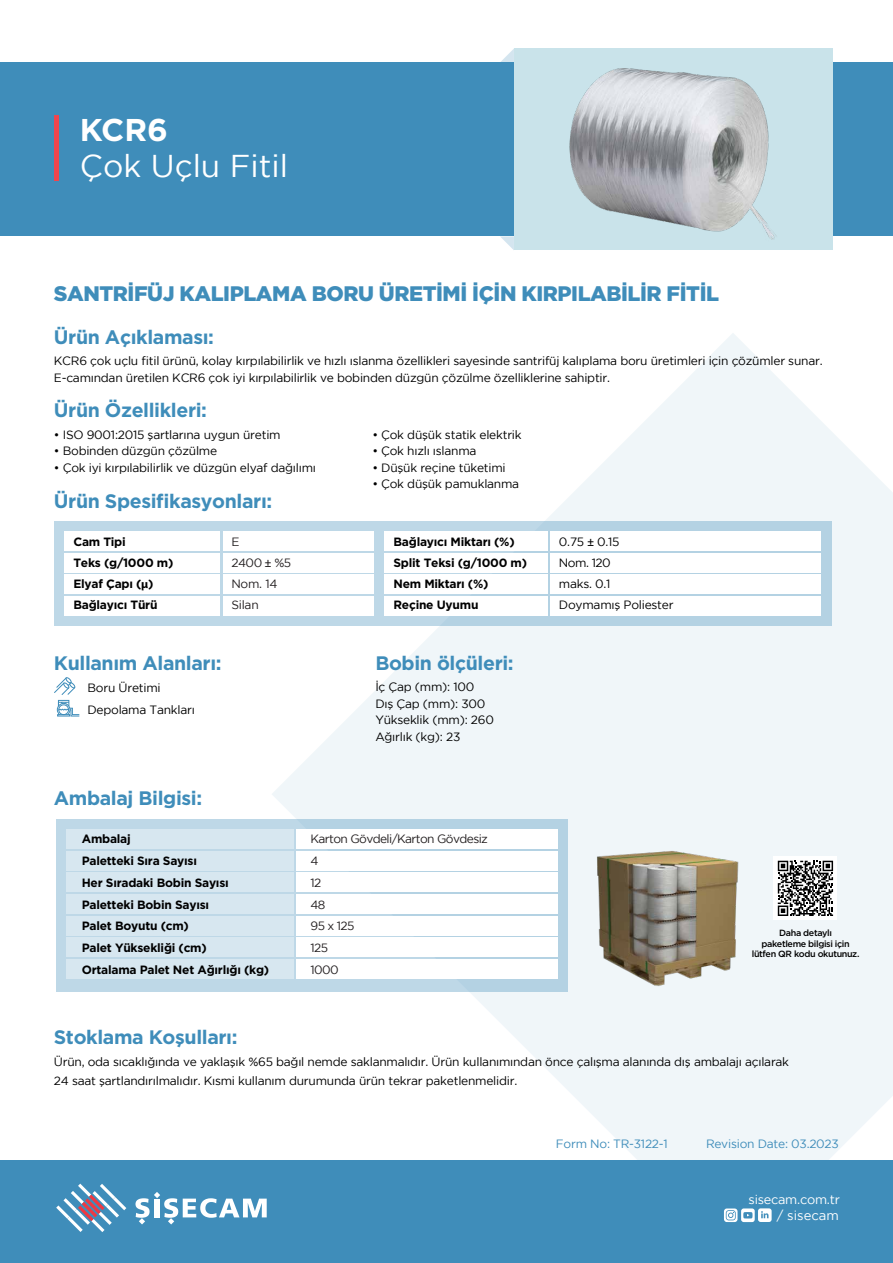
<style>
.page{position:relative;width:893px;height:1263px;background:#fff}
.page>*{position:absolute;margin:0;border:0;box-sizing:border-box;transform-origin:0 0}
.t1{font:31.5px "Gotham";color:#fff}
.t2{font:700 31.5px "Gotham";color:#fff}
.t3{font:900 21px "Gotham";letter-spacing:-.02em;color:#3f8dba}
.t4{font:700 19.5px "Gotham";letter-spacing:-.02em;color:#3f8dba}
.t5{font:13.05px "Gotham";color:#fff}
.t6{font:12.75px "Gotham";letter-spacing:-.02em;color:#fff}
.t7{font:12px/16.5px "Gotham";letter-spacing:-.02em;color:#000}
.t8{font:700 12px/21px "Gotham";letter-spacing:-.02em;color:#000}
.t9{font:12px/21.8px "Gotham";letter-spacing:-.05em;color:#231f20}
.t10{font:12px "Gotham";letter-spacing:-.02em;color:#3f8dba}
.t11{font:12px/21px "Gotham";letter-spacing:-.02em;color:#231f20}
.t12{font:500 9px/10.5px "Gotham";letter-spacing:-.04em;color:#000;text-align:center}
.s1{font-family:"Arial"}
.s2{font-family:"Myriad Pro"}
</style>
<div class="page">
<div style="left:0;top:63px;width:893px;height:173px;background:#3f8dba"></div>
<svg style="left:271px;top:333px;width:622px;height:828px;fill:#f0f6f9"></svg>
<hr style="left:54px;top:115px;width:4px;height:66px;background:#ef454e">
<div style="left:54px;top:521px;width:777px;height:105px;background:linear-gradient(to right,#c1dae8,#b2d1e2)"></div>
<div style="left:64px;top:531px;width:155px;height:19px;background:#fff"></div>
<div style="left:64px;top:553px;width:155px;height:19px;background:#fff"></div>
<div style="left:64px;top:575px;width:155px;height:19px;background:#fff"></div>
<div style="left:64px;top:597px;width:155px;height:19px;background:#fff"></div>
<div style="left:223px;top:531px;width:151px;height:19px;background:#fff"></div>
<div style="left:223px;top:553px;width:151px;height:19px;background:#fff"></div>
<div style="left:223px;top:575px;width:151px;height:19px;background:#fff"></div>
<div style="left:223px;top:597px;width:151px;height:19px;background:#fff"></div>
<div style="left:384px;top:531px;width:163px;height:19px;background:#fff"></div>
<div style="left:384px;top:553px;width:163px;height:19px;background:#fff"></div>
<div style="left:384px;top:575px;width:163px;height:19px;background:#fff"></div>
<div style="left:384px;top:597px;width:163px;height:19px;background:#fff"></div>
<div style="left:550px;top:531px;width:271px;height:19px;background:#fff"></div>
<div style="left:550px;top:553px;width:271px;height:19px;background:#fff"></div>
<div style="left:550px;top:575px;width:271px;height:19px;background:#fff"></div>
<div style="left:550px;top:597px;width:271px;height:19px;background:#fff"></div>
<img style="left:551px;top:826px;width:235px;height:177px">
<div style="left:514px;top:48px;width:319px;height:202px;background:#c9e3ea"></div>
<img style="left:569px;top:68px;width:207px;height:172px">
<svg style="left:500px;top:49px;width:14px;height:14px"></svg>
<svg style="left:500px;top:236px;width:14px;height:14px"></svg>
<div style="left:0;top:1161px;width:893px;height:102px;background:#3f8dba"></div>
<svg style="left:56px;top:1183px;width:70px;height:49px"></svg>
<svg style="left:136px;top:1192px;width:131px;height:32px"></svg>
<svg style="left:724px;top:1208px;width:48px;height:14px"></svg>
<div style="left:773px;top:856px;width:64px;height:64px;background:#fff"></div>
<svg style="left:778px;top:861px;width:55px;height:55px"></svg>
<svg style="left:56px;top:819px;width:511px;height:172px;fill:#bed8e7"></svg>
<div style="left:66px;top:829px;width:227px;height:19px;background:#d7e7f0"></div>
<div style="left:66px;top:851px;width:227px;height:19px;background:#d7e7f0"></div>
<div style="left:66px;top:873px;width:227px;height:19px;background:#d7e7f0"></div>
<div style="left:66px;top:894px;width:227px;height:19px;background:#d7e7f0"></div>
<div style="left:296px;top:829px;width:261px;height:19px;background:#fff"></div>
<div style="left:296px;top:851px;width:261px;height:19px;background:#fff"></div>
<div style="left:296px;top:873px;width:261px;height:19px;background:#fff"></div>
<div style="left:296px;top:894px;width:261px;height:19px;background:#fff"></div>
<div style="left:66px;top:916px;width:227px;height:19px;background:#d7e7f0"></div>
<div style="left:66px;top:938px;width:227px;height:19px;background:#d7e7f0"></div>
<div style="left:66px;top:960px;width:227px;height:19px;background:#d7e7f0"></div>
<div style="left:296px;top:916px;width:261px;height:19px;background:#fff"></div>
<div style="left:296px;top:938px;width:261px;height:19px;background:#fff"></div>
<div style="left:296px;top:960px;width:261px;height:19px;background:#fff"></div>
<div style="left:58px;top:700px;width:11px;height:6px;border:1px solid #3f8dba"></div>
<svg style="left:57px;top:702px;width:23px;height:15px"></svg>
<svg style="left:54px;top:677px;width:21px;height:18px"></svg>
<h1 class="t2" style="left:80px;top:109px;width:90px">KCR6</h1>
<h1 class="t1" style="left:80px;top:149px;width:210px">Çok Uçlu Fitil</h1>
<h2 class="t3" style="left:54px;top:279px;width:667px">SANTRİFÜJ KALIPLAMA BORU ÜRETİMİ İÇİN KIRPILABİLİR FİTİL</h2>
<h3 class="t4" style="left:54px;top:324px;width:162px">Ürün Açıklaması:</h3>
<p class="t7" style="left:54px;top:352px;width:770px">KCR6 çok uçlu fitil ürünü, kolay kırpılabilirlik ve hızlı ıslanma özellikleri sayesinde santrifüj kalıplama boru üretimleri için çözümler sunar.<br>E-camından üretilen KCR6 çok iyi kırpılabilirlik ve bobinden düzgün çözülme özelliklerine sahiptir.</p>
<h3 class="t4" style="left:54px;top:397px;width:155px">Ürün Özellikleri:</h3>
<p class="t7" style="left:54px;top:426px;width:228px">• ISO 9001:2015 şartlarına uygun üretim</p>
<p class="t7" style="left:54px;top:443px;width:165px">• Bobinden düzgün çözülme</p>
<p class="t7" style="left:54px;top:459px;width:264px">• Çok iyi kırpılabilirlik ve düzgün elyaf dağılımı</p>
<p class="t7" style="left:372px;top:426px;width:151px">• Çok düşük statik elektrik</p>
<p class="t7" style="left:372px;top:443px;width:106px">• Çok hızlı ıslanma</p>
<p class="t7" style="left:372px;top:459px;width:135px">• Düşük reçine tüketimi</p>
<p class="t7" style="left:372px;top:476px;width:148px">• Çok düşük pamuklanma</p>
<h3 class="t4" style="left:54px;top:488px;width:220px">Ürün Spesifikasyonları:</h3>
<p class="t11" style="left:231px;top:531px;width:61px">E<br>2400 <span class="s1">±</span> %5<br>Nom. 14<br>Silan</p>
<p class="t8" style="left:394px;top:531px;width:135px">Bağlayıcı Miktarı (%)<br>Split Teksi (g/1000 m)<br>Nem Miktarı (%)<br>Reçine Uyumu</p>
<p class="t8" style="left:73px;top:531px;width:101px">Cam Tipi<br>Teks (g/1000 m)<br>Elyaf Çapı (<span class="s2">µ</span>)<br>Bağlayıcı Türü</p>
<p class="t7" style="left:559px;top:531px;width:116px;line-height:21px">0.75 <span class="s1">±</span> 0.15<br>Nom. 120<br>maks. 0.1<br>Doymamış Poliester</p>
<h3 class="t4" style="left:54px;top:650px;width:169px">Kullanım Alanları:</h3>
<p class="t7" style="left:87px;top:676px;width:109px;line-height:22.5px">Boru Üretimi<br>Depolama Tankları</p>
<h3 class="t4" style="left:54px;top:785px;width:150px">Ambalaj Bilgisi:</h3>
<p class="t8" style="left:82px;top:828px;width:189px;line-height:21.8px">Ambalaj<br>Paletteki Sıra Sayısı<br>Her Sıradaki Bobin Sayısı<br>Paletteki Bobin Sayısı<br>Palet Boyutu (cm)<br>Palet Yüksekliği (cm)<br>Ortalama Palet Net Ağırlığı (kg)</p>
<h3 class="t4" style="left:375px;top:650px;width:140px">Bobin ölçüleri:</h3>
<p class="t7" style="left:375px;top:679px;width:120px">İç Çap (mm): 100<br>Dış Çap (mm): 300<br>Yükseklik (mm): 260<br>Ağırlık (kg): 23</p>
<p class="t9" style="left:311px;top:828px;width:179px">Karton Gövdeli/Karton Gövdesiz<br>4<br>12<br>48<br>95 x 125<br>125<br>1000</p>
<p class="t12" style="left:752px;top:927px;width:109px">Daha detaylı<br>paketleme bilgisi için lütfen QR kodu okutunuz.</p>
<h3 class="t4" style="left:54px;top:1024px;width:185px">Stoklama Koşulları:</h3>
<p class="t7" style="left:54px;top:1052px;width:737px;line-height:19.5px">Ürün, oda sıcaklığında ve yaklaşık %65 bağıl nemde saklanmalıdır. Ürün kullanımından önce çalışma alanında dış ambalajı açılarak<br>24 saat şartlandırılmalıdır. Kısmi kullanım durumunda ürün tekrar paketlenmelidir.</p>
<p class="t10" style="left:556px;top:1137px;width:113px">Form No: TR-3122-1</p>
<p class="t10" style="left:706px;top:1137px;width:134px">Revision Date: 03.2023</p>
<p class="t6" style="left:749px;top:1192px;width:93px">sisecam.com.tr</p>
<p class="t5" style="left:777px;top:1208px;width:64px">/ sisecam</p>
</div>
